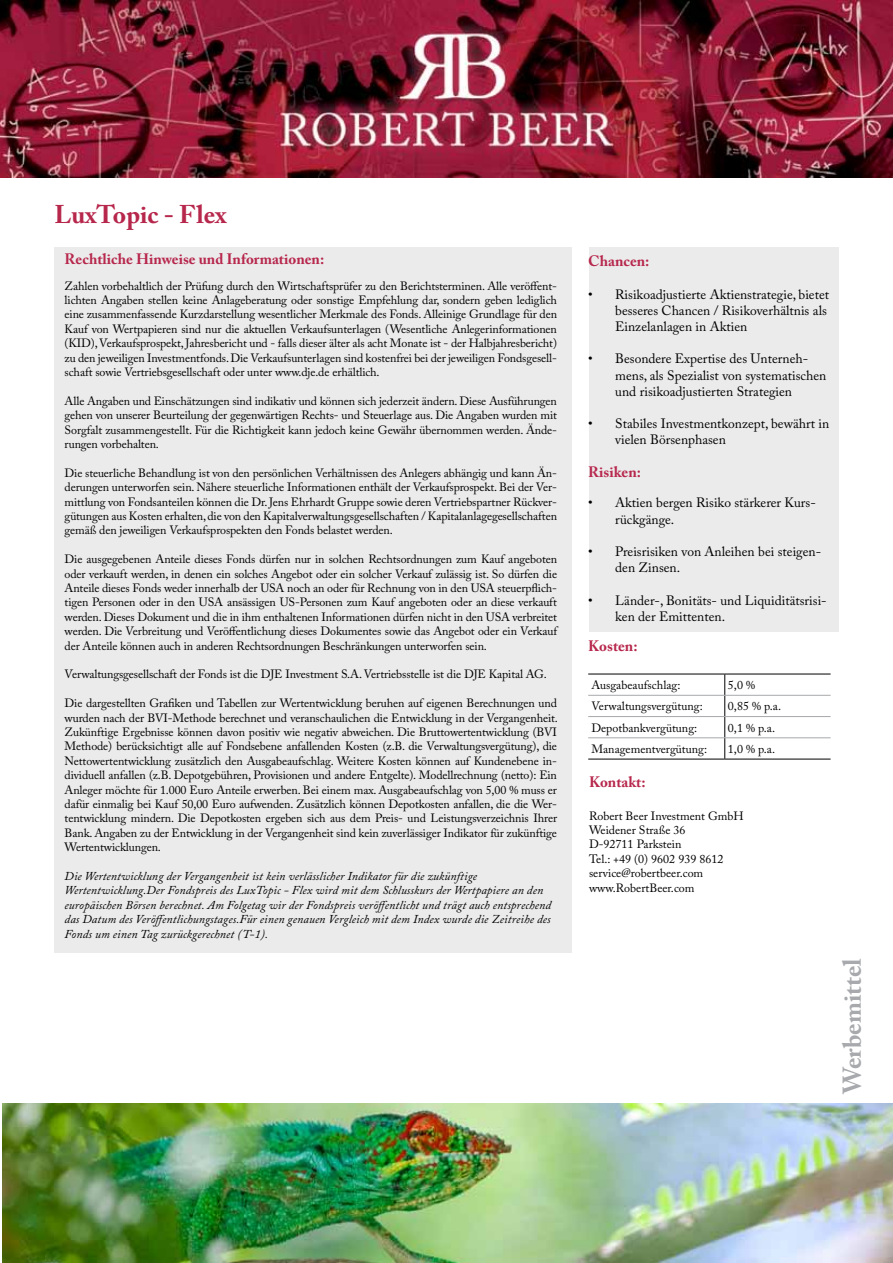
<style>
.page{position:relative;width:893px;height:1263px;background:#fff}
.page>*{position:absolute;margin:0;border:0;box-sizing:border-box;transform-origin:0 0}
.t1{font:700 25.5px "Adobe Caslon Pro";color:#b7274c}
.t2{font:700 25.5px "Adobe Caslon Pro";color:#a7a9ac}
.t3{font:700 15px "Adobe Caslon Pro";color:#b7274c}
.t4{font:13.5px/16.2px "Adobe Caslon Pro";color:#000}
.t5{font:12px/14.4px "Adobe Caslon Pro";letter-spacing:-.01em;color:#000;text-align:justify}
.t6{font:italic 12px/14.4px "Adobe Caslon Pro";letter-spacing:.01em;color:#000}
</style>
<div class="page">
<img style="left:2px;top:1103px;width:891px;height:159px">
<img style="left:0;top:0;width:893px;height:178px">
<div style="left:54px;top:247px;width:517px;height:705px;background:#ebebec"></div>
<div style="left:589px;top:247px;width:250px;height:384px;background:#ebebec"></div>
<svg style="left:724px;top:675px;width:1px;height:84px"></svg>
<hr style="left:588px;top:674px;width:137px;height:1px;background:#000">
<hr style="left:725px;top:674px;width:106px;height:1px;background:#000">
<hr style="left:588px;top:759px;width:137px;height:1px;background:#000">
<hr style="left:725px;top:759px;width:106px;height:1px;background:#000">
<hr style="left:588px;top:695px;width:137px;height:1px;background:#a7a9ac">
<hr style="left:725px;top:695px;width:106px;height:1px;background:#a7a9ac">
<hr style="left:588px;top:716px;width:137px;height:1px;background:#a7a9ac">
<hr style="left:725px;top:716px;width:106px;height:1px;background:#a7a9ac">
<hr style="left:588px;top:737px;width:137px;height:1px;background:#a7a9ac">
<hr style="left:725px;top:737px;width:106px;height:1px;background:#a7a9ac">
<h1 class="t1" style="left:54px;top:199px;width:173px">LuxTopic - Flex</h1>
<p class="t3" style="left:65px;top:250px;width:261px">Rechtliche Hinweise und Informationen:</p>
<p class="t3" style="left:588px;top:252px;width:63px">Chancen:</p>
<p class="t4" style="left:615px;top:286px;width:215px;text-indent:-27px">• Risikoadjustierte Aktienstrategie, bietet besseres Chancen / Risikoverhältnis als<br>Einzelanlagen in Aktien</p>
<p class="t4" style="left:615px;top:351px;width:213px;text-indent:-27px">• Besondere Expertise des Unterneh&shy;mens, als Spezialist von systematischen und risikoadjustierten Strategien</p>
<p class="t4" style="left:615px;top:415px;width:216px;text-indent:-27px">• Stabiles Investmentkonzept, bewährt in vielen Börsenphasen</p>
<p class="t3" style="left:588px;top:463px;width:54px">Risiken:</p>
<p class="t4" style="left:615px;top:495px;width:202px;text-indent:-27px">• Aktien bergen Risiko stärkerer Kurs&shy;rückgänge.</p>
<p class="t4" style="left:615px;top:543px;width:207px;text-indent:-27px">• Preisrisiken von Anleihen bei steigen&shy;den Zinsen.</p>
<p class="t4" style="left:615px;top:592px;width:213px;text-indent:-27px">• Länder-, Bonitäts- und Liquiditätsrisi&shy;ken der Emittenten.</p>
<p class="t3" style="left:588px;top:637px;width:51px">Kosten:</p>
<p class="t5" style="left:591px;top:678px;width:91px">Ausgabeaufschlag:</p>
<p class="t5" style="left:728px;top:678px;width:29px">5,0 %</p>
<p class="t5" style="left:591px;top:699px;width:113px">Verwaltungsvergütung:</p>
<p class="t5" style="left:728px;top:699px;width:55px">0,85 % p.a.</p>
<p class="t5" style="left:591px;top:720px;width:107px">Depotbankvergütung:</p>
<p class="t5" style="left:728px;top:720px;width:49px">0,1 % p.a.</p>
<p class="t5" style="left:591px;top:741px;width:117px">Managementvergütung:</p>
<p class="t5" style="left:728px;top:741px;width:49px">1,0 % p.a.</p>
<p class="t5" style="left:65px;top:278px;width:494px">Zahlen vorbehaltlich der Prüfung durch den Wirtschaftsprüfer zu den Berichtsterminen. Alle veröffent&shy;lichten Angaben stellen keine Anlageberatung oder sonstige Empfehlung dar, sondern geben lediglich eine zusammenfassende Kurzdarstellung wesentlicher Merkmale des Fonds. Alleinige Grundlage für den Kauf von Wertpapieren sind nur die aktuellen Verkaufsunterlagen (Wesentliche Anlegerinformationen (KID), Verkaufsprospekt, Jahresbericht und - falls dieser älter als acht Monate ist - der Halbjahresbericht) zu den jeweiligen Investmentfonds. Die Verkaufsunterlagen sind kostenfrei bei der jeweiligen Fondsgesell&shy;schaft sowie Vertriebsgesellschaft oder unter www.dje.de erhältlich.</p>
<p class="t5" style="left:65px;top:393px;width:494px">Alle Angaben und Einschätzungen sind indikativ und können sich jederzeit ändern. Diese Ausführungen gehen von unserer Beurteilung der gegenwärtigen Rechts- und Steuerlage aus. Die Angaben wurden mit Sorgfalt zusammengestellt. Für die Richtigkeit kann jedoch keine Gewähr übernommen werden. Ände&shy;rungen vorbehalten.</p>
<p class="t5" style="left:65px;top:465px;width:494px">Die steuerliche Behandlung ist von den persönlichen Verhältnissen des Anlegers abhängig und kann Än&shy;derungen unterworfen sein. Nähere steuerliche Informationen enthält der Verkaufsprospekt. Bei der Ver&shy;mittlung von Fondsanteilen können die Dr. Jens Ehrhardt Gruppe sowie deren Vertriebspartner Rückver&shy;gütungen aus Kosten erhalten, die von den Kapitalverwaltungsgesellschaften / Kapitalanlagegesellschaften gemäß den jeweiligen Verkaufsprospekten den Fonds belastet werden.</p>
<p class="t5" style="left:65px;top:552px;width:494px">Die ausgegebenen Anteile dieses Fonds dürfen nur in solchen Rechtsordnungen zum Kauf angeboten oder verkauft werden, in denen ein solches Angebot oder ein solcher Verkauf zulässig ist. So dürfen die Anteile dieses Fonds weder innerhalb der USA noch an oder für Rechnung von in den USA steuerpflich&shy;tigen Personen oder in den USA ansässigen US-Personen zum Kauf angeboten oder an diese verkauft werden. Dieses Dokument und die in ihm enthaltenen Informationen dürfen nicht in den USA verbreitet werden. Die Verbreitung und Veröffentlichung dieses Dokumentes sowie das Angebot oder ein Verkauf der Anteile können auch in anderen Rechtsordnungen Beschränkungen unterworfen sein.</p>
<p class="t5" style="left:65px;top:667px;width:484px">Verwaltungsgesellschaft der Fonds ist die DJE Investment S.A. Vertriebsstelle ist die DJE Kapital AG.</p>
<p class="t5" style="left:65px;top:696px;width:495px">Die dargestellten Grafiken und Tabellen zur Wertentwicklung beruhen auf eigenen Berechnungen und wurden nach der BVI-Methode berechnet und veranschaulichen die Entwicklung in der Vergangenheit.<br>Zukünftige Ergebnisse können davon positiv wie negativ abweichen. Die Bruttowertentwicklung (BVI Methode) berücksichtigt alle auf Fondsebene anfallenden Kosten (z.B. die Verwaltungsvergütung), die Nettowertentwicklung zusätzlich den Ausgabeaufschlag. Weitere Kosten können auf Kundenebene in&shy;dividuell anfallen (z.B. Depotgebühren, Provisionen und andere Entgelte). Modellrechnung (netto): Ein Anleger möchte für 1.000 Euro Anteile erwerben. Bei einem max. Ausgabeaufschlag von 5,00 % muss er dafür einmalig bei Kauf 50,00 Euro aufwenden. Zusätzlich können Depotkosten anfallen, die die Wer&shy;tentwicklung mindern. Die Depotkosten ergeben sich aus dem Preis- und Leistungsverzeichnis Ihrer Bank. Angaben zu der Entwicklung in der Vergangenheit sind kein zuverlässiger Indikator für zukünftige Wertentwicklungen.</p>
<p class="t6" style="left:65px;top:869px;width:488px">Die Wertentwicklung der Vergangenheit ist kein verlässlicher Indikator für die zukünftige Wertentwicklung.Der Fondspreis des LuxTopic - Flex wird mit dem Schlusskurs der Wertpapiere an den europäischen Börsen berechnet. Am Folgetag wir der Fondspreis veröffentlicht und trägt auch entsprechend das Datum des Veröffentlichungstages.Für einen genauen Vergleich mit dem Index wurde die Zeitreihe des Fonds um einen Tag zurückgerechnet (T-1).</p>
<p class="t3" style="left:589px;top:773px;width:58px">Kontakt:</p>
<p class="t5" style="left:589px;top:808px;width:156px;text-align:left">Robert Beer Investment GmbH<br>Weidener Straße 36<br>D-92711 Parkstein<br>Tel.: +49 (0) 9602 939 8612 service@robertbeer.com www.RobertBeer.com</p>
<h1 class="t2" style="left:837px;top:1094px;width:137px;rotate:-90deg">Werbemittel</h1>
</div>
